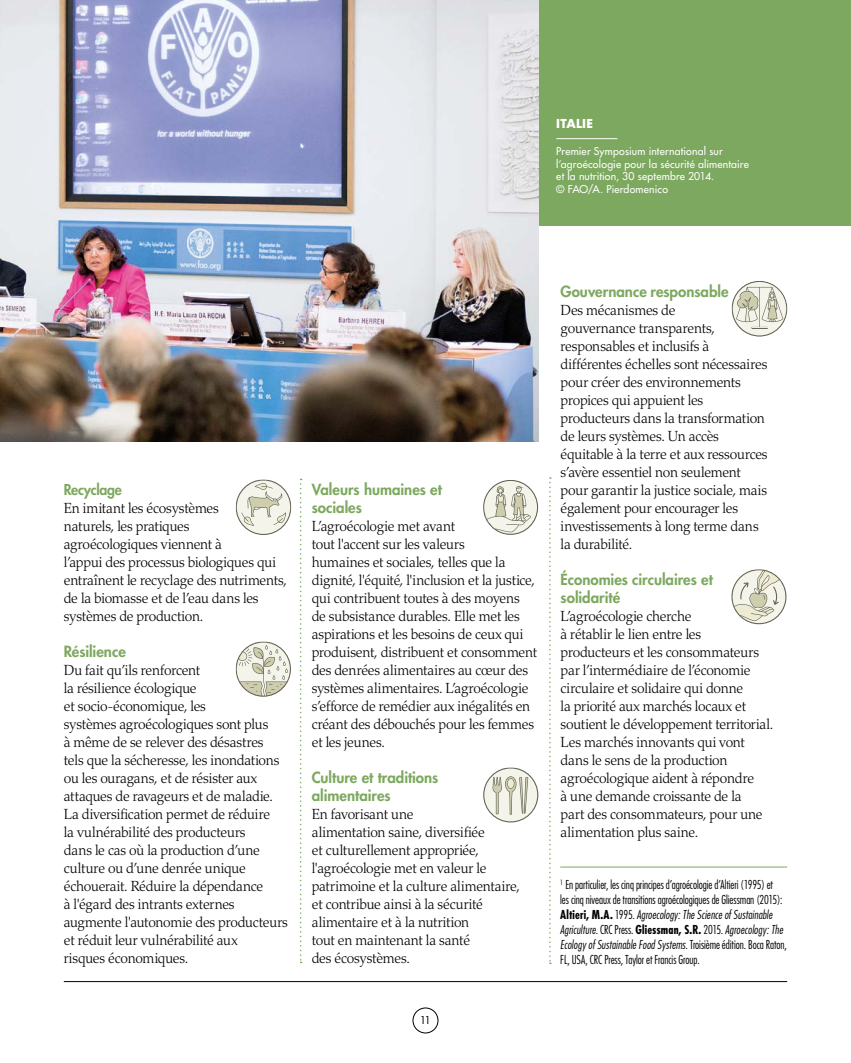
<style>
.page{position:relative;width:851px;height:1063px;background:#fff}
.page>*{position:absolute;margin:0;border:0;box-sizing:border-box;transform-origin:0 0}
.TITOLETTI{font:800 15px/18px "Futura Std";letter-spacing:-.005em;color:#7da85f}
.TEXT__FR{font:300 14.7px/18px "Palatino LT Std";letter-spacing:-.015em;color:#000;scale:.96 1}
.TEXT__FR-2{font:800 14.7px "Futura Std";letter-spacing:-.015em;color:#7da85f;scale:.96 1}
.FOOTNOTES{font:300 condensed 12px/15px "Futura Std";letter-spacing:-.005em;color:#000;scale:.96 1}
.CAPTIONS_TITLE_W_DX{font:700 12px "Futura Std";letter-spacing:.02em;color:#fff}
.t1{font:500 10.5px/12.6px "Futura Std";letter-spacing:.015em;color:#fff}
.t2{font:10.5px "Futura Std";color:#000}
.s1{font-weight:700}
</style>
<div class="page">
<div style="left:412px;top:1008px;width:26px;height:25px;border:1px solid #000;border-radius:50%"></div>
<hr style="left:64px;top:981px;width:723px;height:1px;background:#000">
<div style="left:0;top:0;width:850px;height:225px;background:#7da85f"></div>
<svg style="left:300px;top:479px;width:1px;height:484px"></svg>
<svg style="left:549px;top:477px;width:2px;height:487px"></svg>
<hr style="left:560px;top:867px;width:227px;height:1px;background:#7da85f">
<img style="left:0;top:0;width:539px;height:441px">
<hr style="left:556px;top:138px;width:61px;height:1px;background:#fff">
<svg style="left:236px;top:479px;width:55px;height:56px"></svg>
<svg style="left:236px;top:641px;width:55px;height:56px"></svg>
<svg style="left:483px;top:480px;width:55px;height:55px"></svg>
<svg style="left:483px;top:767px;width:55px;height:55px"></svg>
<div style="left:507px;top:779px;width:7px;height:9px;background:#eeead4;border-radius:50%"></div>
<svg style="left:731px;top:281px;width:56px;height:56px"></svg>
<svg style="left:731px;top:569px;width:56px;height:55px"></svg>
<p class="CAPTIONS_TITLE_W_DX" style="left:556px;top:116px;width:38px">ITALIE</p>
<p class="t1" style="left:556px;top:145px;width:194px">Premier Symposium international sur l’agroécologie pour la sécurité alimentaire et la nutrition, 30 septembre 2014.</p>
<p class="t1" style="left:556px;top:183px;width:113px">© FAO/A. Pierdomenico</p>
<p class="TEXT__FR-2" style="left:64px;top:480px;width:62px">Recyclage</p>
<p class="TEXT__FR" style="left:64px;top:499px;width:234px">En imitant les écosystèmes<br>naturels, les pratiques agroécologiques viennent à<br>l’appui des processus biologiques qui entraînent le recyclage des nutriments, de la biomasse et de l’eau dans les systèmes de production.</p>
<p class="TITOLETTI" style="left:64px;top:643px;width:63px">Résilience</p>
<p class="TEXT__FR" style="left:64px;top:661px;width:235px">Du fait qu’ils renforcent<br>la résilience écologique<br>et socio-économique, les<br>systèmes agroécologiques sont plus<br>à même de se relever des désastres<br>tels que la sécheresse, les inondations ou les ouragans, et de résister aux attaques de ravageurs et de maladie.<br>La diversification permet de réduire<br>la vulnérabilité des producteurs<br>dans le cas où la production d’une culture ou d’une denrée unique échouerait. Réduire la dépendance<br>à l'égard des intrants externes augmente l'autonomie des producteurs et réduit leur vulnérabilité aux<br>risques économiques.</p>
<p class="TITOLETTI" style="left:312px;top:481px;width:132px">Valeurs humaines et sociales</p>
<p class="TEXT__FR" style="left:312px;top:517px;width:236px">L’agroécologie met avant<br>tout l'accent sur les valeurs<br>humaines et sociales, telles que la dignité, l'équité, l'inclusion et la justice, qui contribuent toutes à des moyens de subsistance durables. Elle met les aspirations et les besoins de ceux qui produisent, distribuent et consomment des denrées alimentaires au cœur des systèmes alimentaires. L’agroécologie s’efforce de remédier aux inégalités en créant des débouchés pour les femmes et les jeunes.</p>
<p class="TITOLETTI" style="left:312px;top:769px;width:128px">Culture et traditions alimentaires</p>
<p class="TEXT__FR" style="left:312px;top:805px;width:218px">En favorisant une<br>alimentation saine, diversifiée<br>et culturellement appropriée, l'agroécologie met en valeur le patrimoine et la culture alimentaire, et contribue ainsi à la sécurité alimentaire et à la nutrition<br>tout en maintenant la santé<br>des écosystèmes.</p>
<p class="t2" style="left:420px;top:1014px;width:13px">11</p>
<p class="TITOLETTI" style="left:560px;top:283px;width:169px">Gouvernance responsable</p>
<p class="TEXT__FR" style="left:560px;top:301px;width:217px">Des mécanismes de<br>gouvernance transparents, responsables et inclusifs à différentes échelles sont nécessaires pour créer des environnements propices qui appuient les producteurs dans la transformation de leurs systèmes. Un accès équitable à la terre et aux ressources s’avère essentiel non seulement pour garantir la justice sociale, mais également pour encourager les investissements à long terme dans la durabilité.</p>
<p class="TITOLETTI" style="left:560px;top:571px;width:154px">Économies circulaires et solidarité</p>
<p class="TEXT__FR" style="left:560px;top:607px;width:223px">L’agroécologie cherche<br>à rétablir le lien entre les producteurs et les consommateurs par l’intermédiaire de l’économie circulaire et solidaire qui donne<br>la priorité aux marchés locaux et soutient le développement territorial.<br>Les marchés innovants qui vont dans le sens de la production agroécologique aident à répondre<br>à une demande croissante de la<br>part des consommateurs, pour une alimentation plus saine.</p>
<p class="FOOTNOTES" style="left:560px;top:877px;width:237px"><sup>1</sup> En particulier, les cinq principes d’agroécologie d’Altieri (1995) et<br>les cinq niveaux de transitions agroécologiques de Gliessman (2015):<br><span class="s1">A l t i e r i, M . A .</span> 1995. Agroecology:The Science ofSustainable Agriculture. CRC Press. <span class="s1">G l iess m a n, S. R.</span> 2015. Agroecology:The EcologyofSustainable Food Systems. Troisième é dition. Boca Raton, FL, USA, CRC Press, Taylor et Francis Group.</p>
</div>
